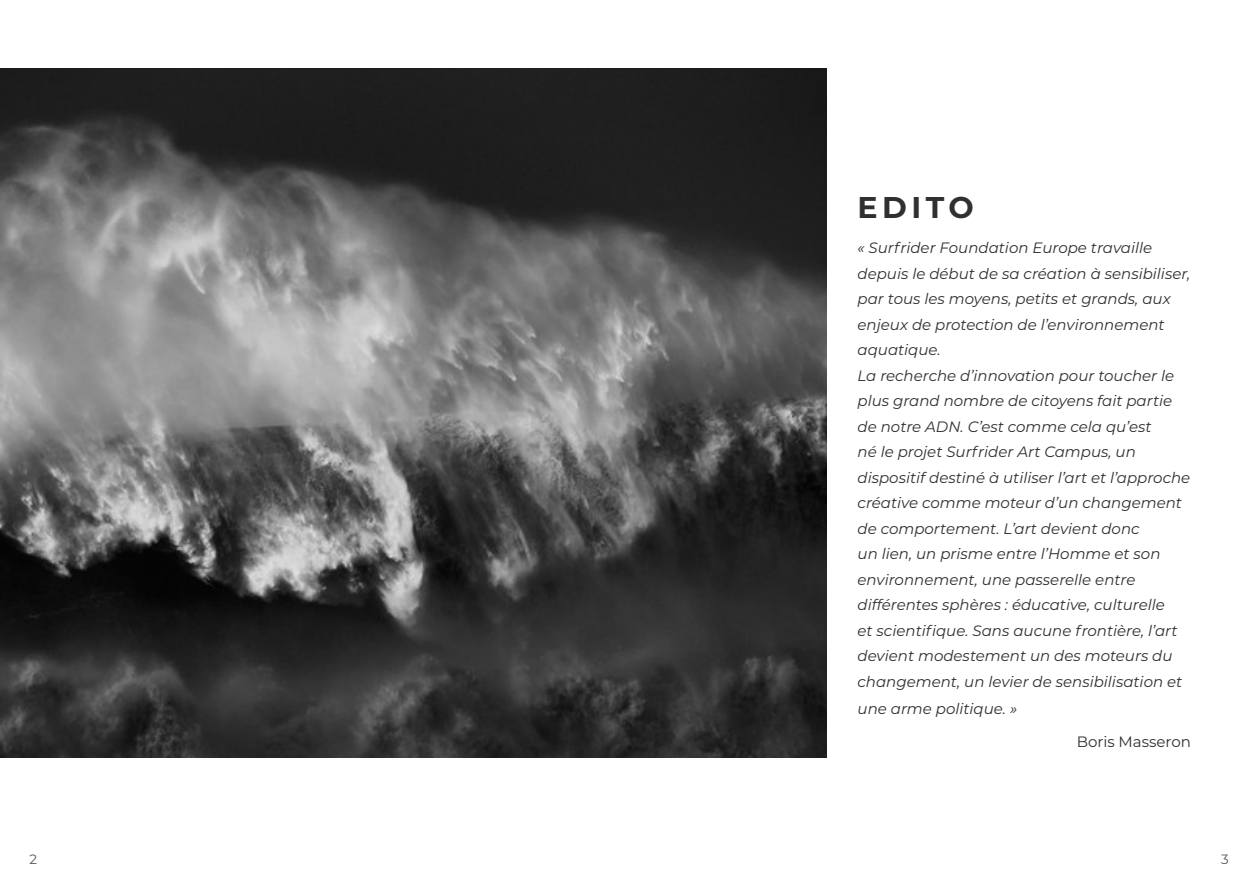
<style>
.page{position:relative;width:1259px;height:893px;background:#fff}
.page>*{position:absolute;margin:0;border:0;box-sizing:border-box;transform-origin:0 0}
.t1{font:700 30px "Montserrat";letter-spacing:.15em;color:#312f30}
.t2{font:italic 15px/25.5px "Montserrat";color:#312f30}
.t3{font:15px "Montserrat";color:#312f30}
.t4{font:13.5px "Montserrat";color:#57585a}
</style>
<div class="page">
<img style="left:0;top:68px;width:826px;height:690px">
<h1 class="t1" style="left:857px;top:186px;width:118px">EDITO</h1>
<p class="t2" style="left:857px;top:235px;width:334px">« Surfrider Foundation Europe travaille depuis le début de sa création à sensibiliser, par tous les moyens, petits et grands, aux enjeux de protection de l’environnement aquatique.<br>La recherche d’innovation pour toucher le plus grand nombre de citoyens fait partie de notre ADN. C’est comme cela qu’est<br>né le projet Surfrider Art Campus, un dispositif destiné à utiliser l’art et l’approche créative comme moteur d’un changement de comportement. L’art devient donc<br>un lien, un prisme entre l’Homme et son environnement, une passerelle entre différentes sphères : éducative, culturelle<br>et scientifique. Sans aucune frontière, l’art devient modestement un des moteurs du changement, un levier de sensibilisation et</p>
<p class="t2" style="left:857px;top:695px;width:161px">une arme politique. »</p>
<p class="t3" style="left:1076px;top:731px;width:116px">Boris Masseron</p>
<p class="t4" style="left:29px;top:849px;width:9px">2</p>
<p class="t4" style="left:1221px;top:849px;width:9px">3</p>
</div>
